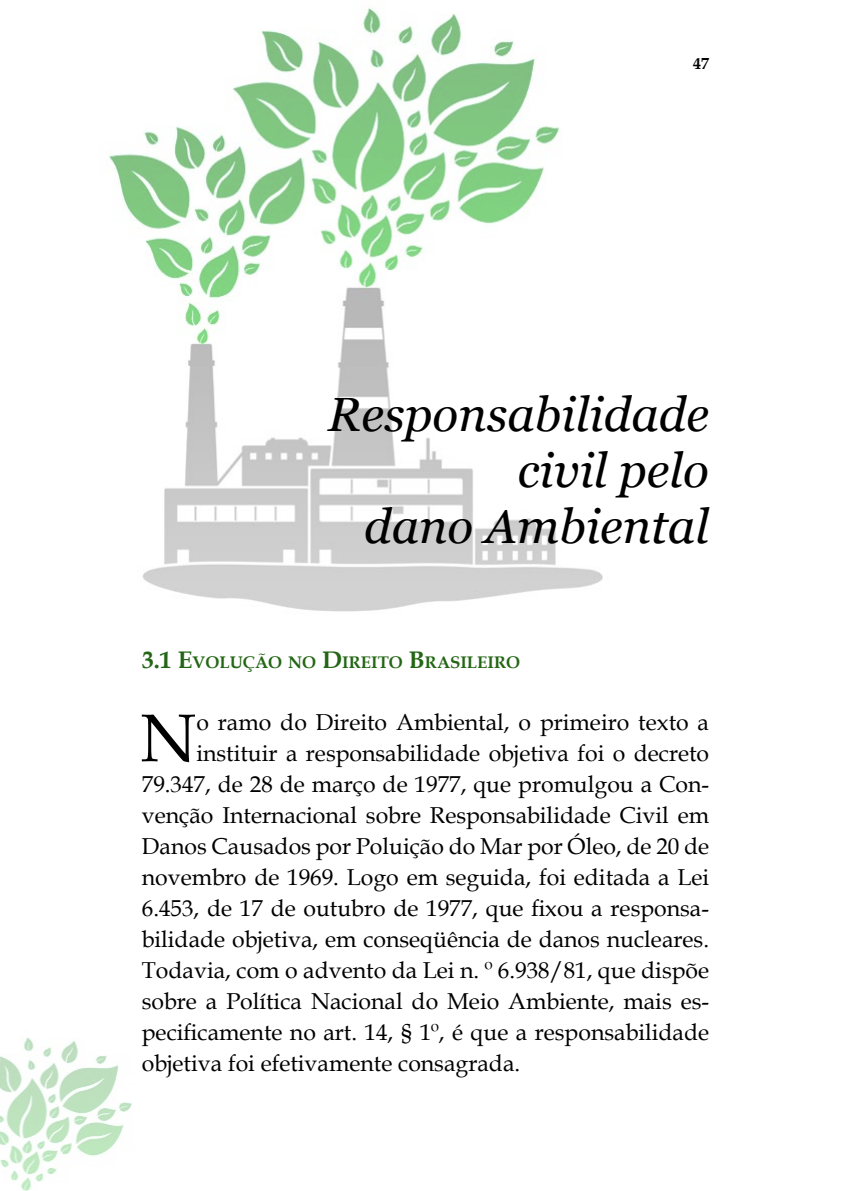
<style>
.page{position:relative;width:851px;height:1191px;background:#fff}
.page>*{position:absolute;margin:0;border:0;box-sizing:border-box;transform-origin:0 0}
.t1{font:67.4px "Book Antiqua";color:#000}
.t2{font:italic 48px/56px "Georgia";color:#000;text-align:right}
.t3{font:23px "Book Antiqua";color:#000}
.t4{font:700 16.8px "Book Antiqua";color:#236615}
.t5{font:700 16px "Book Antiqua";color:#000}
.s1{font-size:24px}
</style>
<div class="page">
<img style="left:0;top:1038px;width:132px;height:153px">
<img style="left:109px;top:8px;width:494px;height:604px">
<p class="t5" style="left:693px;top:53px;width:17px">47</p>
<h2 class="t2" style="left:327px;top:387px;width:383px">Responsabilidade civil pelo<br>dano Ambiental</h2>
<p class="t4" style="left:142px;top:651px;width:380px"><span class="s1">3.1 E</span>VOLUÇÃO NO <span class="s1">D</span>IREITO <span class="s1">B</span>RASILEIRO</p>
<h1 class="t1" style="left:140px;top:691px;width:58px">N</h1>
<p class="t3" style="left:196px;top:706px;width:514px">o ramo do Direito Ambiental, o primeiro texto a</p>
<p class="t3" style="left:196px;top:737px;width:514px">instituir a responsabilidade objetiva foi o decreto</p>
<p class="t3" style="left:142px;top:768px;width:568px">79.347, de 28 de março de 1977, que promulgou a Con-</p>
<p class="t3" style="left:142px;top:799px;width:568px">venção Internacional sobre Responsabilidade Civil em</p>
<p class="t3" style="left:142px;top:830px;width:568px">Danos Causados por Poluição do Mar por Óleo, de 20 de</p>
<p class="t3" style="left:142px;top:861px;width:568px">novembro de 1969. Logo em seguida, foi editada a Lei</p>
<p class="t3" style="left:142px;top:892px;width:568px">6.453, de 17 de outubro de 1977, que fixou a responsa-</p>
<p class="t3" style="left:142px;top:923px;width:568px">bilidade objetiva, em conseqüência de danos nucleares.</p>
<p class="t3" style="left:142px;top:954px;width:568px">Todavia, com o advento da Lei n. º 6.938/81, que dispõe</p>
<p class="t3" style="left:142px;top:985px;width:568px">sobre a Política Nacional do Meio Ambiente, mais es-</p>
<p class="t3" style="left:142px;top:1016px;width:568px">pecificamente no art. 14, § 1º, é que a responsabilidade</p>
<p class="t3" style="left:142px;top:1047px;width:380px">objetiva foi efetivamente consagrada.</p>
</div>
